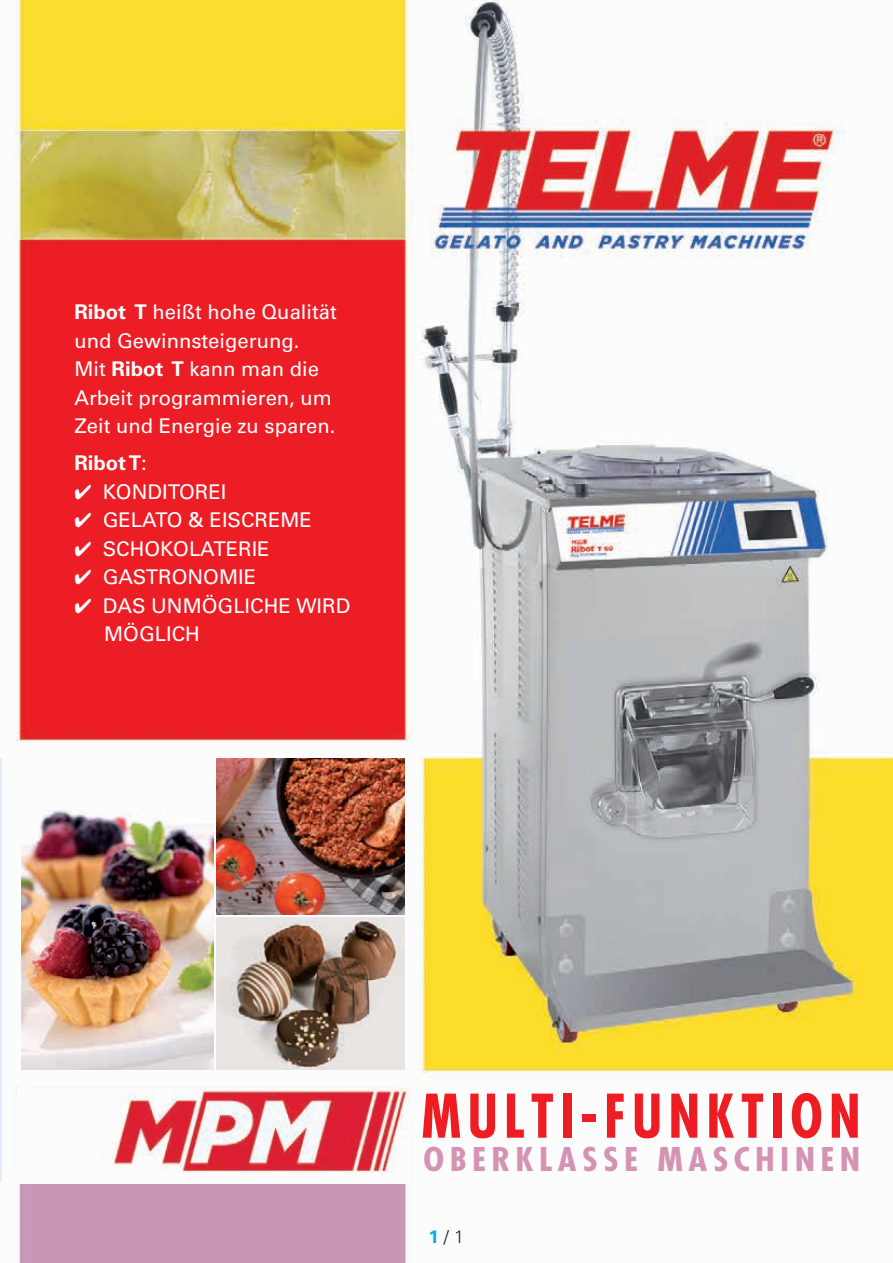
<style>
.page{position:relative;width:893px;height:1263px;background:#fff}
.page>*{position:absolute;margin:0;border:0;box-sizing:border-box;transform-origin:0 0}
.t1{font:700 condensed 58.5px "Futura";letter-spacing:.11em;color:#ee1d23;scale:.95 1}
.t2{font:700 condensed 31.8px "Futura";letter-spacing:.15em;color:#d593b4;scale:1.12 1}
.t3{font:20.25px/28.5px "Univers";color:#fff}
.t4{font:700 20.25px "Univers";color:#fff}
.t5{font:300 18px "Univers";color:#231f20}
.s1{font-weight:700}
.s2{font-weight:400}
.s3{font-weight:700;color:#00ace1}
</style>
<div class="page">
<img style="left:0;top:0;width:893px;height:1263px">
<img style="left:216px;top:759px;width:189px;height:155px">
<img style="left:216px;top:917px;width:189px;height:152px">
<img style="left:21px;top:759px;width:192px;height:310px">
<img style="left:18px;top:1088px;width:391px;height:96px">
<p class="t3" style="left:74px;top:298px;width:264px"><span class="s1">Ribot T</span> heißt hohe Qualität und Gewinnsteigerung.<br>Mit <span class="s1">Ribot T</span> kann man die<br>Arbeit programmieren, um<br>Zeit und Energie zu sparen.</p>
<p class="t4" style="left:74px;top:451px;width:74px">Ribot T<span class="s2">:</span></p>
<p class="t3" style="left:74px;top:477px;width:154px">✔ KONDITOREI</p>
<p class="t3" style="left:74px;top:506px;width:239px">✔ GELATO &amp; EISCREME</p>
<p class="t3" style="left:74px;top:534px;width:197px">✔ SCHOKOLATERIE</p>
<p class="t3" style="left:74px;top:563px;width:183px">✔ GASTRONOMIE</p>
<p class="t3" style="left:104px;top:591px;width:248px;text-indent:-30px">✔ DAS UNMÖGLICHE WIRD<br>MÖGLICH</p>
<h1 class="t1" style="left:421px;top:1080px;width:464px">MULTI-FUNKTION</h1>
<h2 class="t2" style="left:424px;top:1139px;width:391px">OBERKLASSE MASCHINEN</h2>
<p class="t5" style="left:429px;top:1226px;width:37px"><span class="s3">1</span> / 1</p>
</div>
